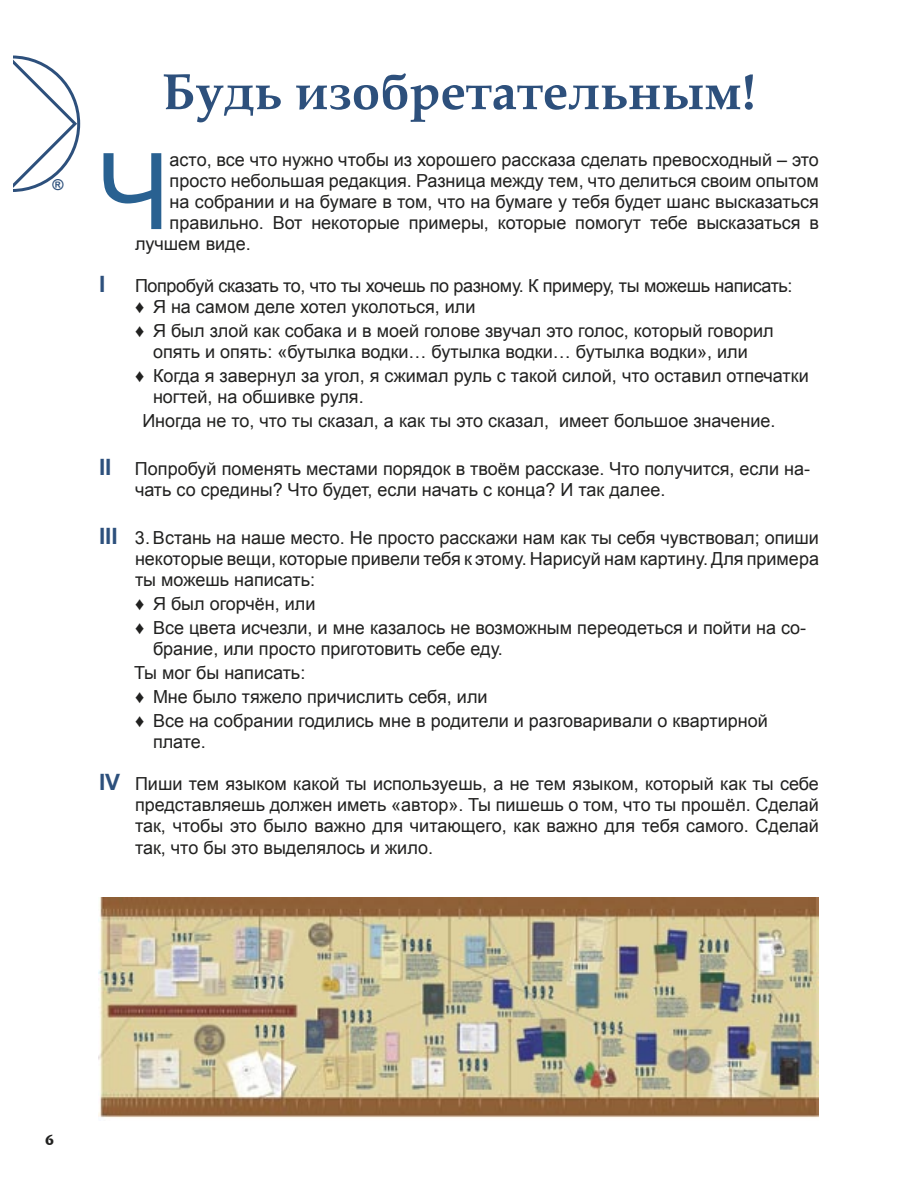
<style>
.page{position:relative;width:918px;height:1188px;background:#fff}
.page>*{position:absolute;margin:0;border:0;box-sizing:border-box;transform-origin:0 0}
.l1_tab{font:106.05px "Arial";color:#296191}
.main_title{font:700 51px "Book Antiqua";color:#2d507c}
.l1_tab-2{font:700 22.5px "Arial";color:#2d507c}
.l1_tab-3{font:18px/21px "Arial";color:#212120;text-align:justify}
.l2_tab{font:18px/21px "Arial";color:#212120}
.l1_tab-4{font:18px/21px "Arial";letter-spacing:-.02em;color:#212120}
.t1{font:700 15px "Arial";color:#2d507c}
.t2{font:700 15px "Friz Quadrata IT Cby BT";color:#212120}
.s1{font-weight:700;font-size:22.5px;color:#2d507c}
</style>
<div class="page">
<svg style="left:13px;top:55px;width:68px;height:137px"></svg>
<img style="left:99px;top:898px;width:720px;height:220px">
<p class="t1" style="left:52px;top:174px;width:13px">®</p>
<p class="main_title" style="left:162px;top:57px;width:595px">Будь изобретательным!</p>
<p class="l1_tab" style="left:99px;top:122px;width:72px">Ч</p>
<p class="l1_tab-3" style="left:170px;top:149px;width:651px">асто, все что нужно чтобы из хорошего рассказа сделать превосходный – это</p>
<p class="l1_tab-3" style="left:170px;top:170px;width:651px">просто небольшая редакция. Разница между тем, что делиться своим опытом</p>
<p class="l1_tab-3" style="left:170px;top:191px;width:651px">на собрании и на бумаге в том, что на бумаге у тебя будет шанс высказаться</p>
<p class="l1_tab-3" style="left:170px;top:212px;width:651px">правильно. Вот некоторые примеры, которые помогут тебе высказаться в</p>
<p class="l1_tab-3" style="left:135px;top:233px;width:117px">лучшем виде.</p>
<p class="l1_tab-2" style="left:99px;top:269px;width:8px">I</p>
<p class="l1_tab-4" style="left:135px;top:275px;width:659px">Попробуй сказать то, что ты хочешь по разному. К примеру, ты можешь написать: ♦ Я на самом деле хотел уколоться, или</p>
<p class="l2_tab" style="left:135px;top:320px;width:640px;text-align:center">♦ Я был злой как собака и в моей голове звучал это голос, который говорил опять и опять: «бутылка водки… бутылка водки… бутылка водки», или</p>
<p class="l2_tab" style="left:153px;top:365px;width:657px;text-indent:-18px">♦ Когда я завернул за угол, я сжимал руль с такой силой, что оставил отпечатки ногтей, на обшивке руля.</p>
<p class="l1_tab-3" style="left:142px;top:410px;width:635px">Иногда не то, что ты сказал, а как ты это сказал, имеет большое значение.</p>
<p class="l1_tab-2" style="left:99px;top:452px;width:14px">II</p>
<p class="l1_tab-3" style="left:135px;top:458px;width:677px">Попробуй поменять местами порядок в твоём рассказе. Что получится, если на&shy;чать со средины? Что будет, если начать с конца? И так далее.</p>
<p class="l1_tab-3" style="left:135px;top:527px;width:686px;text-indent:-36px"><span class="s1">III</span> 3. Встань на наше место. Не просто расскажи нам как ты себя чувствовал; опиши некоторые вещи, которые привели тебя к этому. Нарисуй нам картину. Для примера ты можешь написать:</p>
<p class="l1_tab-3" style="left:135px;top:593px;width:182px">♦ Я был огорчён, или</p>
<p class="l2_tab" style="left:153px;top:617px;width:655px;text-indent:-18px">♦ Все цвета исчезли, и мне казалось не возможным переодеться и пойти на со&shy;брание, или просто приготовить себе еду.</p>
<p class="l2_tab" style="left:134px;top:662px;width:173px">Ты мог бы написать:</p>
<p class="l2_tab" style="left:135px;top:686px;width:354px">♦ Мне было тяжело причислить себя, или</p>
<p class="l2_tab" style="left:153px;top:710px;width:616px;text-indent:-18px">♦ Все на собрании годились мне в родители и разговаривали о квартирной плате.</p>
<p class="l1_tab-3" style="left:135px;top:773px;width:686px;text-indent:-36px"><span class="s1">IV</span> Пиши тем языком какой ты используешь, а не тем языком, который как ты себе представляешь должен иметь «автор». Ты пишешь о том, что ты прошёл. Сделай так, чтобы это было важно для читающего, как важно для тебя самого. Сделай так, что бы это выделялось и жило.</p>
<p class="t2" style="left:45px;top:1131px;width:10px">6</p>
</div>
